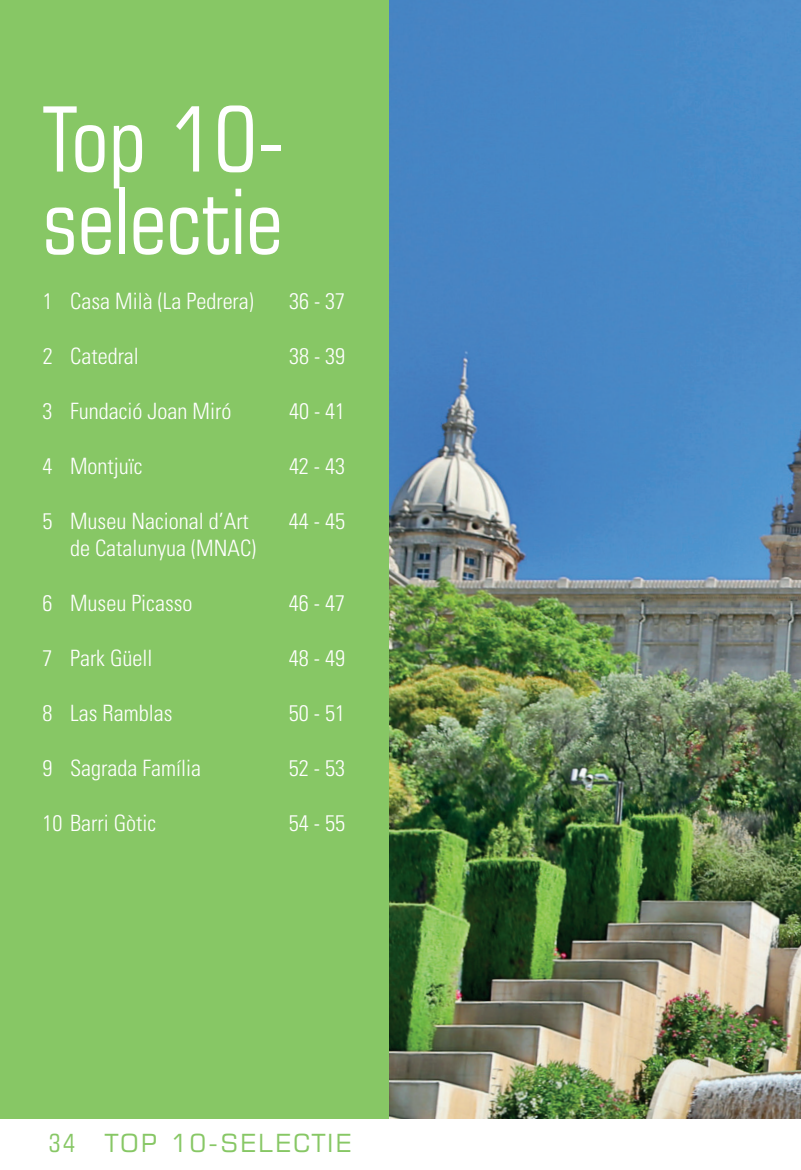
<style>
.page{position:relative;width:801px;height:1170px;background:#fff}
.page>*{position:absolute;margin:0;border:0;box-sizing:border-box;transform-origin:0 0}
.t1{font:condensed 90px/82.2px "Square 721 BT";color:#fff}
.t2{font:25px "Square 721 BT";letter-spacing:.08em;color:#87c765}
.t3{font:300 condensed 22.5px "Univers";color:#fff}
.s1{font-stretch:condensed}
</style>
<div class="page">
<img style="left:389px;top:0;width:412px;height:1118px">
<div style="left:0;top:0;width:389px;height:1118px;background:#87c765"></div>
<h1 class="t1" style="left:43px;top:98px;width:242px">Top 10- selectie</h1>
<p class="t3" style="left:43px;top:287px;width:213px">1 Casa Milà (La Pedrera)</p>
<p class="t3" style="left:289px;top:287px;width:58px">36 - 37</p>
<p class="t3" style="left:43px;top:342px;width:98px">2 Catedral</p>
<p class="t3" style="left:289px;top:342px;width:58px">38 - 39</p>
<p class="t3" style="left:43px;top:397px;width:190px">3 Fundació Joan Miró</p>
<p class="t3" style="left:289px;top:397px;width:58px">40 - 41</p>
<p class="t3" style="left:43px;top:452px;width:101px">4 Montjuïc</p>
<p class="t3" style="left:289px;top:452px;width:58px">42 - 43</p>
<p class="t3" style="left:43px;top:507px;width:208px">5 Museu Nacional d’Art</p>
<p class="t3" style="left:289px;top:507px;width:58px">44 - 45</p>
<p class="t3" style="left:70px;top:535px;width:188px">de Catalunyua (MNAC)</p>
<p class="t3" style="left:43px;top:589px;width:151px">6 Museu Picasso</p>
<p class="t3" style="left:289px;top:589px;width:58px">46 - 47</p>
<p class="t3" style="left:43px;top:644px;width:111px">7 Park Güell</p>
<p class="t3" style="left:289px;top:644px;width:58px">48 - 49</p>
<p class="t3" style="left:43px;top:699px;width:131px">8 Las Ramblas</p>
<p class="t3" style="left:289px;top:699px;width:58px">50 - 51</p>
<p class="t3" style="left:43px;top:754px;width:160px">9 Sagrada Família</p>
<p class="t3" style="left:289px;top:754px;width:58px">52 - 53</p>
<p class="t3" style="left:42px;top:809px;width:115px">10 Barri Gòtic</p>
<p class="t3" style="left:289px;top:809px;width:58px">54 - 55</p>
<p class="t2" style="left:48px;top:1126px;width:305px"><span class="s1">34</span> TOP 10-SELECTIE</p>
</div>
